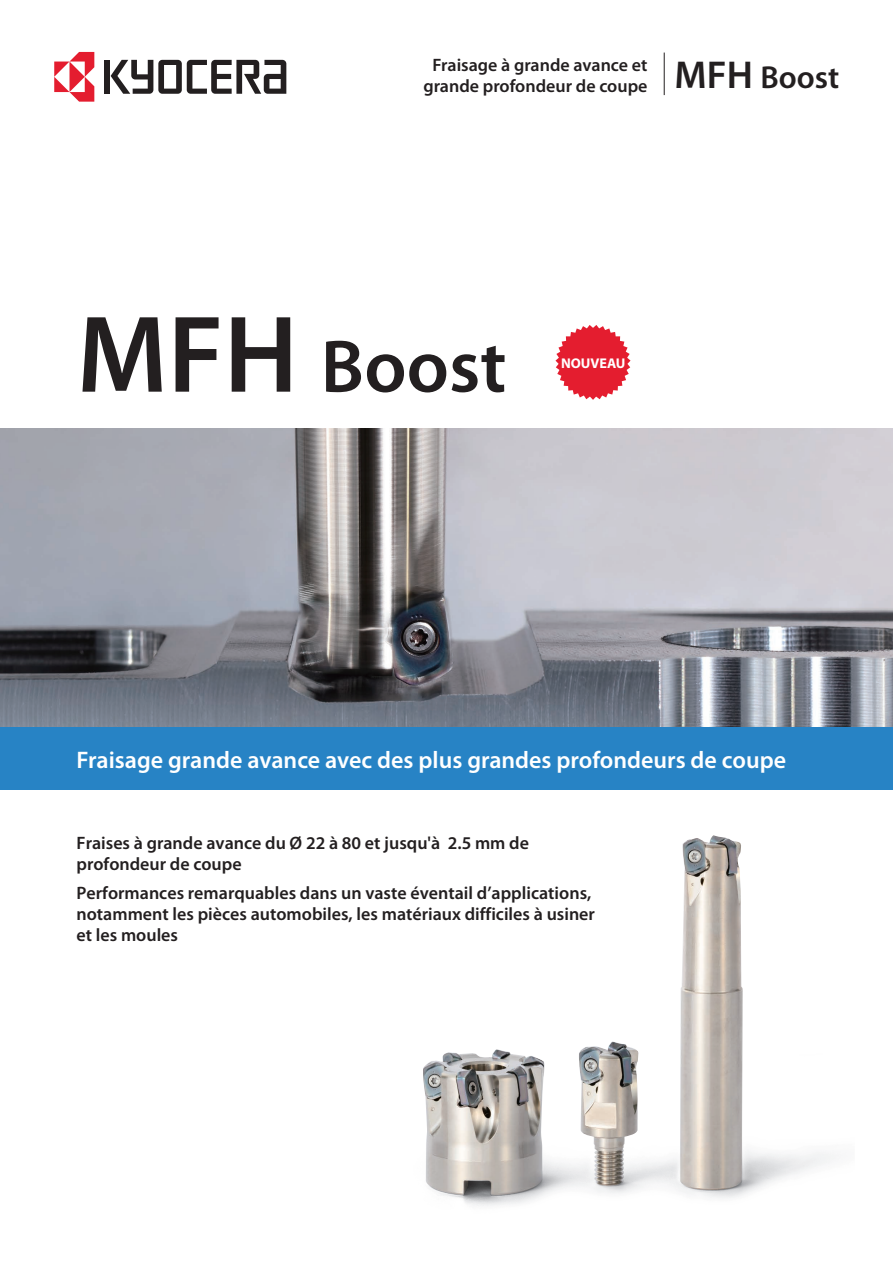
<style>
.page{position:relative;width:893px;height:1263px;background:#fff}
.page>*{position:absolute;margin:0;border:0;box-sizing:border-box;transform-origin:0 0}
.t1{font:600 110.25px "Myriad Pro";color:#231f20}
.t2{font:600 75px "Myriad Pro";color:#231f20}
.t3{font:600 31.95px "Myriad Pro";color:#231f20}
.t4{font:600 24px "Myriad Pro";color:#fff}
.t5{font:600 18px/21px "Myriad Pro";color:#231f20}
.t6{font:700 14.1px "Myriad Pro";color:#fff}
.s1{font-size:39px}
</style>
<div class="page">
<hr style="left:664px;top:53px;width:1px;height:42px;background:#231f20">
<div style="left:105px;top:60px;width:5px;height:34px;background:#231f20"></div>
<svg style="left:111px;top:60px;width:175px;height:34px"></svg>
<svg style="left:54px;top:52px;width:40px;height:50px"></svg>
<div style="left:0;top:726px;width:893px;height:63px;background:#2783c5"></div>
<img style="left:0;top:428px;width:893px;height:298px">
<img style="left:423px;top:1063px;width:412px;height:143px">
<img style="left:429px;top:835px;width:314px;height:355px">
<svg style="left:555px;top:325px;width:76px;height:75px"></svg>
<p class="t5" style="left:423px;top:55px;width:226px;text-align:center">Fraisage à grande avance et grande profondeur de coupe</p>
<h3 class="t3" style="left:675px;top:60px;width:166px"><span class="s1">MFH</span> Boost</h3>
<h1 class="t1" style="left:77px;top:294px;width:223px">MFH</h1>
<h2 class="t2" style="left:321px;top:325px;width:187px">Boost</h2>
<p class="t6" style="left:561px;top:355px;width:66px">NOUVEAU</p>
<h3 class="t4" style="left:77px;top:746px;width:711px">Fraisage grande avance avec des plus grandes profondeurs de coupe</h3>
<p class="t5" style="left:77px;top:832px;width:454px">Fraises à grande avance du Ø 22 à 80 et jusqu'à 2.5 mm de profondeur de coupe</p>
<p class="t5" style="left:77px;top:883px;width:520px">Performances remarquables dans un vaste éventail d’applications, notamment les pièces automobiles, les matériaux difficiles à usiner et les moules</p>
</div>
